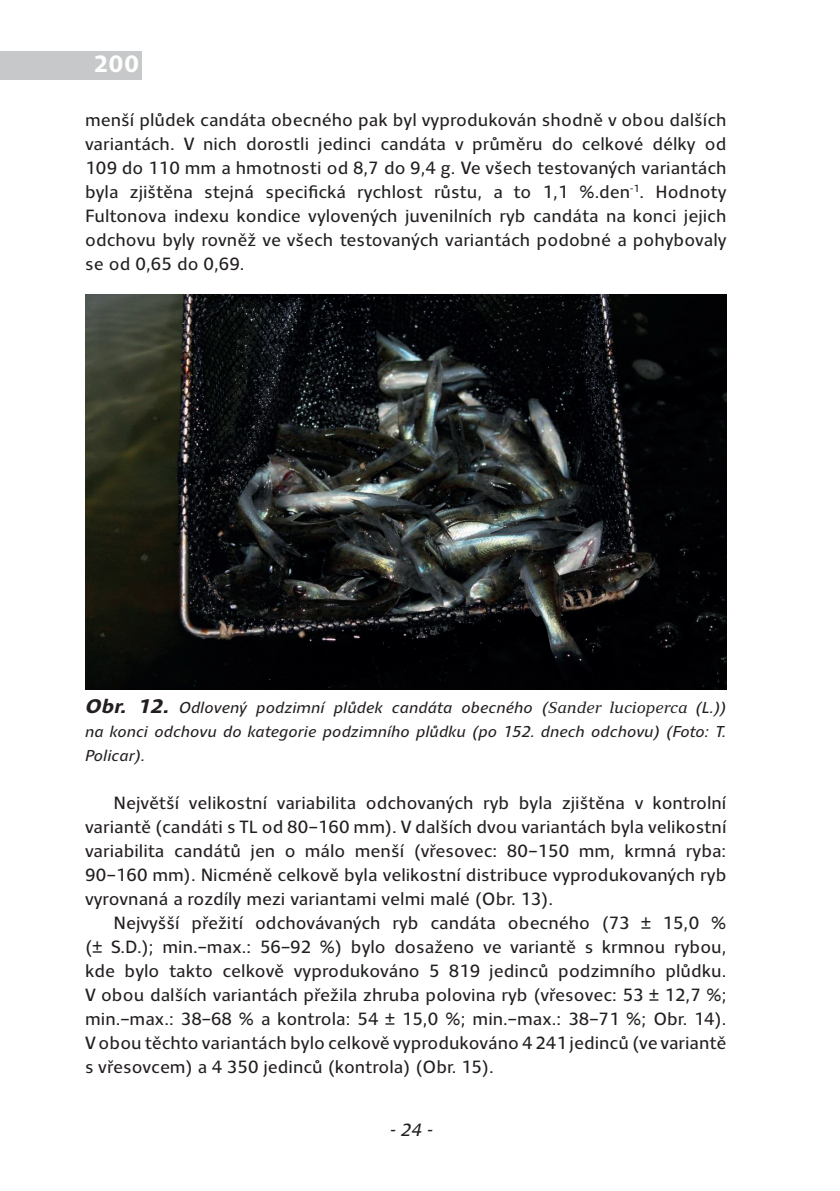
<style>
.page{position:relative;width:840px;height:1191px;background:#fff}
.page>*{position:absolute;margin:0;border:0;box-sizing:border-box;transform-origin:0 0}
.t1{font:700 24px "Clara Sans";color:#fff}
.zakladni_styl{font:18px/24px "Clara Sans";color:#231f20;text-align:justify}
.t2{font:italic 18px "Clara Sans";color:#231f20}
.Označeni_obrazku_a_tabulky{font:italic 16px/24px "Clara Sans";color:#231f20;text-align:justify}
.s1{font-weight:700;font-size:20px}
.s2{font-family:"Clara Serif"}
</style>
<div class="page">
<div style="left:0;top:51px;width:142px;height:28px;background:#c7c8ca"></div>
<img style="left:85px;top:295px;width:641px;height:394px">
<h1 class="t1" style="left:94px;top:51px;width:47px">200</h1>
<p class="zakladni_styl" style="left:85px;top:108px;width:642px">menší plůdek candáta obecného pak byl vyprodukován shodně v obou dalších variantách. V nich dorostli jedinci candáta v průměru do celkové délky od 109 do 110 mm a hmotnosti od 8,7 do 9,4 g. Ve všech testovaných variantách byla zjištěna stejná specifická rychlost růstu, a to 1,1 %.den<sup>-1</sup>. Hodnoty Fultonova indexu kondice vylovených juvenilních ryb candáta na konci jejich odchovu byly rovněž ve všech testovaných variantách podobné a pohybovaly se od 0,65 do 0,69.</p>
<p class="Označeni_obrazku_a_tabulky" style="left:85px;top:696px;width:642px"><span class="s1">Obr. 12.</span> Odlovený podzimní plůdek candáta obecného (<span class="s2">Sander lucioperca</span> (L.)) na konci odchovu do kategorie podzimního plůdku (po 152. dnech odchovu) (Foto: T.<br>Policar).</p>
<p class="zakladni_styl" style="left:85px;top:791px;width:642px;text-indent:28px">Největší velikostní variabilita odchovaných ryb byla zjištěna v kontrolní variantě (candáti s TL od 80–160 mm). V dalších dvou variantách byla velikostní variabilita candátů jen o málo menší (vřesovec: 80–150 mm, krmná ryba:<br>90–160 mm). Nicméně celkově byla velikostní distribuce vyprodukovaných ryb vyrovnaná a rozdíly mezi variantami velmi malé (Obr. 13).</p>
<p class="zakladni_styl" style="left:85px;top:911px;width:642px;text-indent:28px">Nejvyšší přežití odchovávaných ryb candáta obecného (73 ± 15,0 % (± S.D.); min.–max.: 56–92 %) bylo dosaženo ve variantě s krmnou rybou, kde bylo takto celkově vyprodukováno 5 819 jedinců podzimního plůdku.<br>V obou dalších variantách přežila zhruba polovina ryb (vřesovec: 53 ± 12,7 %; min.–max.: 38–68 % a kontrola: 54 ± 15,0 %; min.–max.: 38–71 %; Obr. 14).<br>V obou těchto variantách bylo celkově vyprodukováno 4 241 jedinců (ve variantě s vřesovcem) a 4 350 jedinců (kontrola) (Obr. 15).</p>
<p class="t2" style="left:390px;top:1120px;width:44px">- 24 -</p>
</div>
